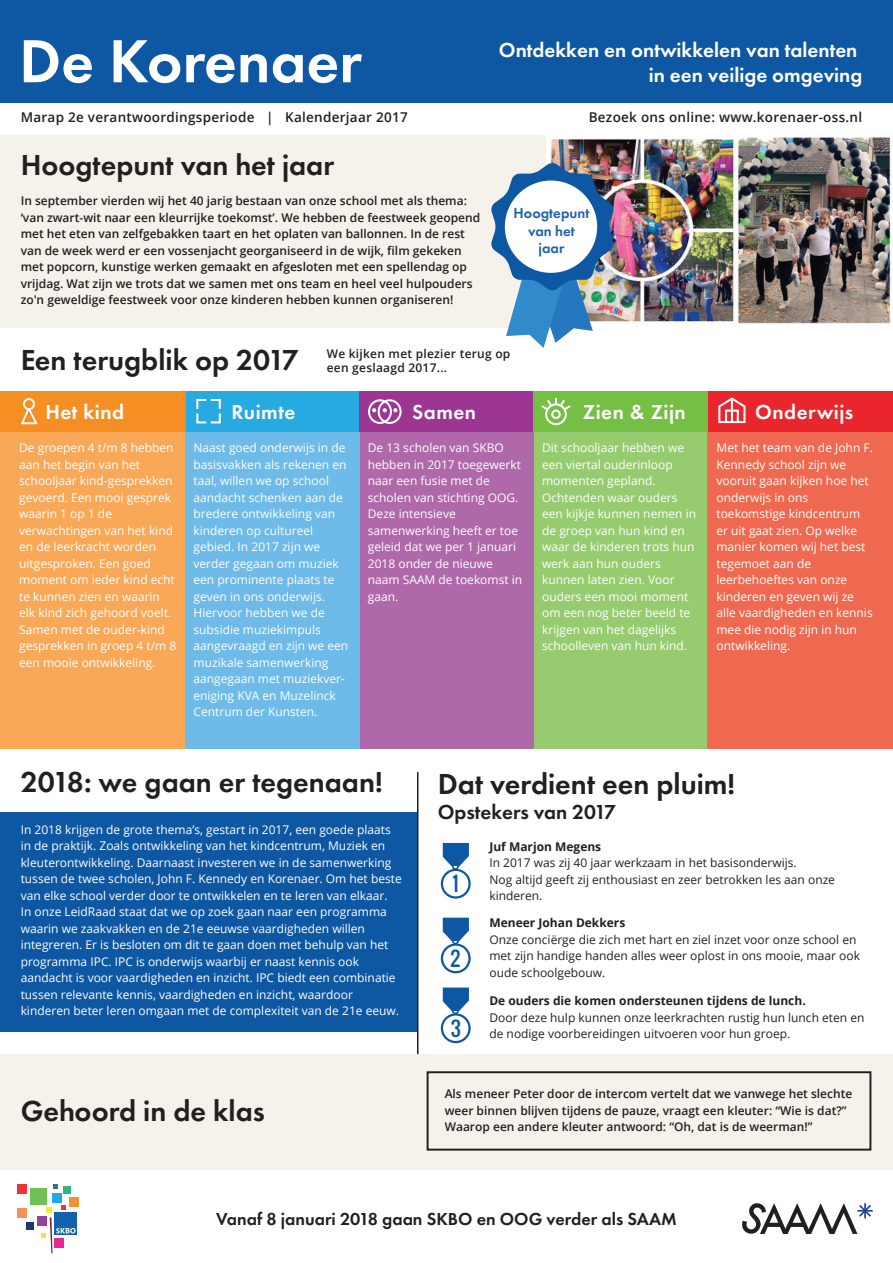
<style>
.page{position:relative;width:893px;height:1263px;background:#fff}
.page>*{position:absolute;margin:0;border:0;box-sizing:border-box;transform-origin:0 0}
.t1{font:600 63px "Futura PT";color:#fff}
.t2{font:600 30px "Futura PT";color:#231f20}
.t3{font:600 21px/25.2px "Futura PT";color:#fff;text-align:right}
.t4{font:600 21px "Futura PT";letter-spacing:.025em;color:#fff}
.t5{font:600 21px "Futura PT";color:#231f20}
.t6{font:19.8px "Oswald";color:#0e57a3}
.t7{font:600 18px "Futura PT";color:#231f20}
.t8{font:600 14.85px/17.9px "Futura PT";color:#1e61ae;text-align:center}
.t9{font:600 13.5px "Open Sans";letter-spacing:.02em;color:#231f20}
.t10{font:12px/16.5px "Open Sans";color:#fff}
.t11{font:600 12px/16.5px "Open Sans";color:#231f20}
.t12{font:12px/16.5px "Open Sans";color:#231f20}
.t13{font:700 12px "Open Sans";color:#231f20}
.t14{font:600 12px/14.4px "Open Sans";letter-spacing:.02em;color:#231f20}
</style>
<div class="page">
<div style="left:0;top:0;width:893px;height:103px;background:#0e57a3"></div>
<div style="left:0;top:1054px;width:893px;height:116px;background:#f4f2eb"></div>
<div style="left:0;top:136px;width:893px;height:192px;background:#f4f2eb"></div>
<div style="left:533px;top:431px;width:174px;height:318px;background:#97cb6f"></div>
<div style="left:0;top:431px;width:186px;height:318px;background:#f9a858"></div>
<div style="left:707px;top:431px;width:186px;height:318px;background:#ef6950"></div>
<div style="left:186px;top:431px;width:174px;height:318px;background:#6ebae8"></div>
<div style="left:360px;top:431px;width:173px;height:318px;background:#af68aa"></div>
<div style="left:0;top:391px;width:186px;height:40px;background:#f68f23"></div>
<div style="left:707px;top:391px;width:186px;height:40px;background:#ea252b"></div>
<div style="left:186px;top:391px;width:174px;height:40px;background:#27a9e1"></div>
<div style="left:360px;top:391px;width:173px;height:40px;background:#9d3593"></div>
<div style="left:533px;top:391px;width:174px;height:40px;background:#75bf44"></div>
<div style="left:0;top:812px;width:418px;height:220px;background:#0e57a3"></div>
<hr style="left:417px;top:772px;width:1px;height:282px;background:#231f20">
<img style="left:546px;top:136px;width:346px;height:191px">
<div style="left:427px;top:1071px;width:444px;height:79px;border:2px solid #231f20"></div>
<div style="left:368px;top:399px;width:24px;height:25px;border:2px solid #fff;border-radius:50%"></div>
<div style="left:378px;top:399px;width:24px;height:25px;border:2px solid #fff;border-radius:50%"></div>
<svg style="left:372px;top:408px;width:4px;height:4px"></svg>
<svg style="left:383px;top:408px;width:3px;height:4px"></svg>
<svg style="left:394px;top:408px;width:3px;height:4px"></svg>
<svg style="left:541px;top:398px;width:30px;height:13px"></svg>
<div style="left:545px;top:403px;width:22px;height:22px;border:2px solid #fff;border-radius:50%"></div>
<div style="left:551px;top:409px;width:10px;height:10px;border:2px solid #fff;border-radius:50%"></div>
<svg style="left:196px;top:398px;width:25px;height:26px"></svg>
<svg style="left:20px;top:398px;width:18px;height:27px"></svg>
<svg style="left:718px;top:397px;width:28px;height:27px"></svg>
<svg style="left:742px;top:1203px;width:131px;height:31px"></svg>
<div style="left:17px;top:1184px;width:10px;height:9px;background:#ee3236"></div>
<div style="left:17px;top:1208px;width:10px;height:9px;background:#f79455"></div>
<div style="left:26px;top:1222px;width:8px;height:7px;background:#20376e"></div>
<svg style="left:53px;top:1184px;width:5px;height:4px"></svg>
<div style="left:63px;top:1186px;width:7px;height:7px;background:#2fb77e"></div>
<div style="left:37px;top:1216px;width:9px;height:10px;background:#934398"></div>
<div style="left:52px;top:1193px;width:10px;height:10px;background:#1eabe2"></div>
<div style="left:69px;top:1197px;width:10px;height:10px;background:#f69032"></div>
<div style="left:30px;top:1188px;width:17px;height:17px;background:#70c058"></div>
<div style="left:55px;top:1212px;width:22px;height:23px;background:#1262ad"></div>
<svg style="left:41px;top:1205px;width:35px;height:48px"></svg>
<img style="left:491px;top:163px;width:123px;height:185px">
<div style="left:505px;top:181px;width:92px;height:92px;background:#fff;border-radius:50%"></div>
<svg style="left:441px;top:943px;width:30px;height:30px"></svg>
<div style="left:443px;top:946px;width:25px;height:25px;background:#fff;border-radius:50%"></div>
<svg style="left:443px;top:918px;width:26px;height:26px"></svg>
<svg style="left:441px;top:1013px;width:30px;height:30px"></svg>
<div style="left:443px;top:1015px;width:25px;height:26px;background:#fff;border-radius:50%"></div>
<svg style="left:443px;top:987px;width:26px;height:27px"></svg>
<svg style="left:441px;top:869px;width:30px;height:29px"></svg>
<div style="left:443px;top:871px;width:25px;height:25px;background:#fff;border-radius:50%"></div>
<svg style="left:443px;top:843px;width:26px;height:27px"></svg>
<h1 class="t1" style="left:19px;top:22px;width:344px">De Korenaer</h1>
<p class="t9" style="left:21px;top:108px;width:389px">Marap 2e verantwoordingsperiode | Kalenderjaar 2017</p>
<h2 class="t2" style="left:21px;top:146px;width:315px">Hoogtepunt van het jaar</h2>
<p class="t11" style="left:21px;top:192px;width:461px">In september vierden wij het 40 jarig bestaan van onze school met als thema: ‘van zwart-wit naar een kleurrijke toekomst’. We hebben de feestweek geopend met het eten van zelfgebakken taart en het oplaten van ballonnen. In de rest van de week werd er een vossenjacht georganiseerd in de wijk, film gekeken met popcorn, kunstige werken gemaakt en afgesloten met een spellendag op vrijdag. Wat zijn we trots dat we samen met ons team en heel veel hulpouders zo'n geweldige feestweek voor onze kinderen hebben kunnen organiseren!</p>
<h3 class="t3" style="left:499px;top:37px;width:365px">Ontdekken en ontwikkelen van talenten in een veilige omgeving</h3>
<p class="t9" style="left:589px;top:108px;width:275px">Bezoek ons online: www.korenaer-oss.nl</p>
<p class="t8" style="left:514px;top:204px;width:77px">Hoogtepunt van het jaar</p>
<h2 class="t2" style="left:21px;top:341px;width:280px">Een terugblik op 2017</h2>
<p class="t14" style="left:327px;top:346px;width:185px">We kijken met plezier terug op een geslaagd 2017...</p>
<h3 class="t3" style="left:45px;top:399px;width:80px">Het kind</h3>
<h3 class="t3" style="left:231px;top:399px;width:66px">Ruimte</h3>
<h3 class="t3" style="left:412px;top:399px;width:66px">Samen</h3>
<h3 class="t4" style="left:583px;top:399px;width:104px">Zien &amp; Zijn</h3>
<h3 class="t4" style="left:755px;top:399px;width:100px">Onderwijs</h3>
<p class="t10" style="left:19px;top:439px;width:159px">De groepen 4 t/m 8 hebben aan het begin van het schooljaar kind-gesprekken gevoerd. Een mooi gesprek waarin 1 op 1 de verwachtingen van het kind en de leerkracht worden uitgesproken. Een goed moment om ieder kind echt te kunnen zien en waarin elk kind zich gehoord voelt.<br>Samen met de ouder-kind gesprekken in groep 4 t/m 8 een mooie ontwikkeling.</p>
<p class="t10" style="left:194px;top:439px;width:156px">Naast goed onderwijs in de basisvakken als rekenen en taal, willen we op school aandacht schenken aan de bredere ontwikkeling van kinderen op cultureel gebied. In 2017 zijn we verder gegaan om muziek een prominente plaats te geven in ons onderwijs.<br>Hiervoor hebben we de subsidie muziekimpuls aangevraagd en zijn we een muzikale samenwerking aangegaan met muziekver&shy;eniging KVA en Muzelinck<br>Centrum der Kunsten.</p>
<p class="t10" style="left:368px;top:439px;width:156px">De 13 scholen van SKBO hebben in 2017 toegewerkt naar een fusie met de scholen van stichting OOG.<br>Deze intensieve samenwerking heeft er toe geleid dat we per 1 januari<br>2018 onder de nieuwe naam SAAM de toekomst in gaan.</p>
<p class="t10" style="left:542px;top:439px;width:156px">Dit schooljaar hebben we een viertal ouderinloop momenten gepland.<br>Ochtenden waar ouders een kijkje kunnen nemen in de groep van hun kind en waar de kinderen trots hun werk aan hun ouders kunnen laten zien. Voor ouders een mooi moment om een nog beter beeld te krijgen van het dagelijks schoolleven van hun kind.</p>
<p class="t10" style="left:716px;top:439px;width:158px">Met het team van de John F.<br>Kennedy school zijn we vooruit gaan kijken hoe het onderwijs in ons toekomstige kindcentrum er uit gaat zien. Op welke manier komen wij het best tegemoet aan de leerbehoeftes van onze kinderen en geven wij ze alle vaardigheden en kennis mee die nodig zijn in hun ontwikkeling.</p>
<h2 class="t2" style="left:21px;top:763px;width:363px">2018: we gaan er tegenaan!</h2>
<p class="t10" style="left:21px;top:821px;width:383px">In 2018 krijgen de grote thema’s, gestart in 2017, een goede plaats in de praktijk. Zoals ontwikkeling van het kindcentrum, Muziek en kleuterontwikkeling. Daarnaast investeren we in de samenwerking tussen de twee scholen, John F. Kennedy en Korenaer. Om het beste van elke school verder door te ontwikkelen en te leren van elkaar.<br>In onze LeidRaad staat dat we op zoek gaan naar een programma waarin we zaakvakken en de 21e eeuwse vaardigheden willen integreren. Er is besloten om dit te gaan doen met behulp van het programma IPC. IPC is onderwijs waarbij er naast kennis ook aandacht is voor vaardigheden en inzicht. IPC biedt een combinatie tussen relevante kennis, vaardigheden en inzicht, waardoor kinderen beter leren omgaan met de complexiteit van de 21e eeuw.</p>
<h2 class="t2" style="left:21px;top:1092px;width:246px">Gehoord in de klas</h2>
<h2 class="t2" style="left:438px;top:765px;width:299px">Dat verdient een pluim!</h2>
<h3 class="t5" style="left:438px;top:799px;width:180px">Opstekers van 2017</h3>
<h3 class="t6" style="left:452px;top:869px;width:8px">1</h3>
<h3 class="t6" style="left:450px;top:943px;width:11px">2</h3>
<h3 class="t6" style="left:451px;top:1013px;width:11px">3</h3>
<p class="t13" style="left:489px;top:838px;width:113px">Juf Marjon Megens</p>
<p class="t12" style="left:489px;top:854px;width:347px">In 2017 was zij 40 jaar werkzaam in het basisonderwijs.<br>Nog altijd geeft zij enthousiast en zeer betrokken les aan onze kinderen.</p>
<p class="t13" style="left:489px;top:914px;width:137px">Meneer Johan Dekkers</p>
<p class="t12" style="left:489px;top:931px;width:372px">Onze conciërge die zich met hart en ziel inzet voor onze school en met zijn handige handen alles weer oplost in ons mooie, maar ook oude schoolgebouw.</p>
<p class="t13" style="left:489px;top:992px;width:318px">De ouders die komen ondersteunen tijdens de lunch.</p>
<p class="t12" style="left:489px;top:1009px;width:377px">Door deze hulp kunnen onze leerkrachten rustig hun lunch eten en de nodige voorbereidingen uitvoeren voor hun groep.</p>
<p class="t11" style="left:445px;top:1085px;width:409px">Als meneer Peter door de intercom vertelt dat we vanwege het slechte weer binnen blijven tijdens de pauze, vraagt een kleuter: “Wie is dat?”<br>Waarop een andere kleuter antwoord: “Oh, dat is de weerman!”</p>
<h3 class="t7" style="left:216px;top:1207px;width:462px">Vanaf 8 januari 2018 gaan SKBO en OOG verder als SAAM</h3>
</div>
